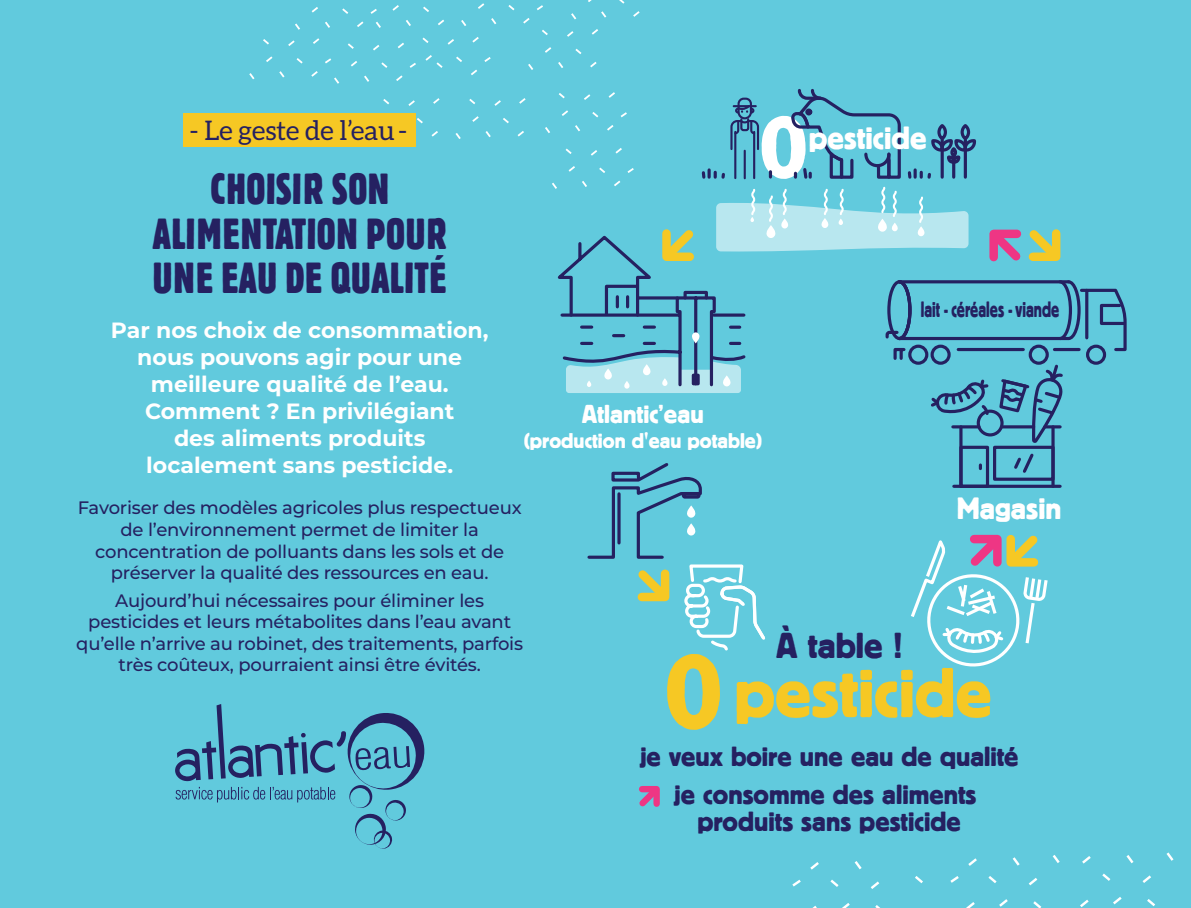
<style>
.page{position:relative;width:1191px;height:908px;background:#fff}
.page>*{position:absolute;margin:0;border:0;box-sizing:border-box;transform-origin:0 0}
.t1{font:106.8px "Block BE";color:#f6c824}
.t2{font:88.6px "Block BE";color:#fff}
.t3{font:69.8px "Block BE";color:#f6c824}
.t4{font:43.2px/44px "Block BE Extra Cn";letter-spacing:.02em;color:#252161;text-align:center}
.t5{font:36px "Block BE";color:#252161}
.t6{font:32px "Block BE";color:#fff}
.t7{font:30.6px "Block BE";color:#fff}
.t8{font:27.6px/38.2px "Block BE";color:#252161;text-align:center}
.t9{font:27px "Aleo";color:#252161}
.t10{font:25.8px "Block BE";color:#fff}
.t11{font:22.2px "Block BE";color:#252161;scale:.71 1}
.Normal__Web{font:700 22px/27px "Montserrat";color:#fff;text-align:center}
.t12{font:21.2px "Block BE";color:#fff}
.t13{font:500 18px/21.6px "Montserrat";letter-spacing:-.01em;color:#252161;text-align:center}
</style>
<div class="page">
<div style="left:0;top:0;width:1191px;height:907px;background:#61cadd"></div>
<svg style="left:555px;top:89px;width:572px;height:718px"></svg>
<svg style="left:175px;top:704px;width:250px;height:144px"></svg>
<svg style="left:792px;top:852px;width:382px;height:55px"></svg>
<svg style="left:249px;top:11px;width:390px;height:124px"></svg>
<svg style="left:284px;top:0;width:352px;height:188px"></svg>
<div style="left:183px;top:113px;width:233px;height:34px;background:#f6c824"></div>
<p class="t9" style="left:189px;top:115px;width:219px">- Le geste de l’eau -</p>
<p class="t4" style="left:153px;top:167px;width:295px">CHOISIR SON<br>ALIMENTATION POUR<br>UNE EAU DE QUALITÉ</p>
<p class="Normal__Web" style="left:111px;top:315px;width:379px">Par nos choix de consommation, nous pouvons agir pour une meilleure qualité de l’eau.<br>Comment ? En privilégiant<br>des aliments produits localement sans pesticide.</p>
<p class="t2" style="left:759px;top:97px;width:50px">0</p>
<p class="t6" style="left:808px;top:120px;width:119px">pesticide</p>
<p class="t10" style="left:582px;top:399px;width:123px">Atlantic’eau</p>
<p class="t12" style="left:524px;top:429px;width:240px">(production d'eau potable)</p>
<p class="t11" style="left:920px;top:296px;width:197px">lait - céréales - viande</p>
<p class="t13" style="left:78px;top:496px;width:445px">Favoriser des modèles agricoles plus respectueux de l’environnement permet de limiter la concentration de polluants dans les sols et de préserver la qualité des ressources en eau.</p>
<p class="t13" style="left:76px;top:588px;width:448px">Aujourd’hui nécessaires pour éliminer les pesticides et leurs métabolites dans l’eau avant qu’elle n’arrive au robinet, des traitements, parfois très coûteux, pourraient ainsi être évités.</p>
<p class="t7" style="left:956px;top:491px;width:106px">Magasin</p>
<p class="t1" style="left:665px;top:631px;width:59px">0</p>
<p class="t5" style="left:776px;top:625px;width:128px">À table !</p>
<p class="t3" style="left:734px;top:653px;width:259px">pesticide</p>
<p class="t8" style="left:639px;top:735px;width:380px">je veux boire une eau de qualité je consomme des aliments</p>
<p class="t8" style="left:697px;top:801px;width:265px">produits sans pesticide</p>
</div>
